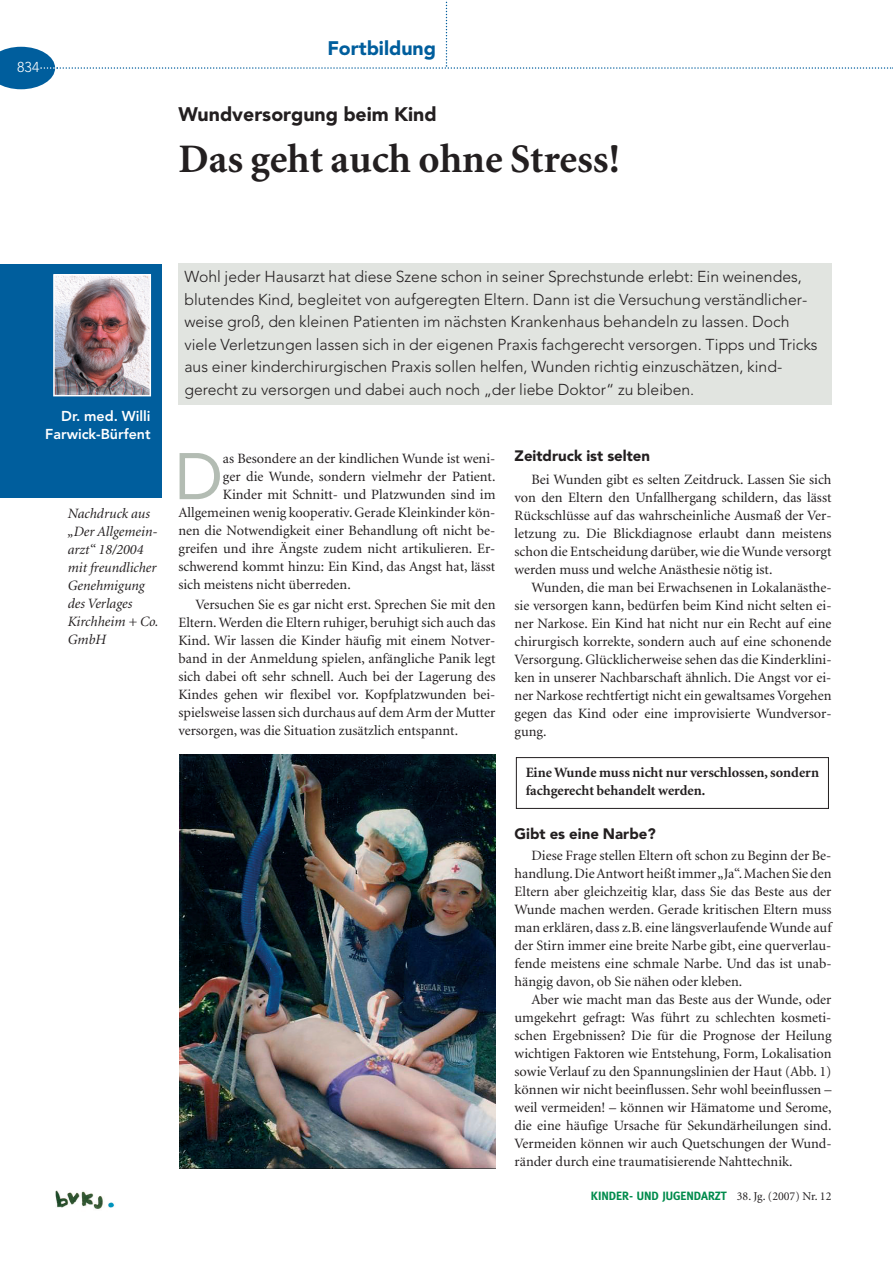
<style>
.page{position:relative;width:893px;height:1263px;background:#fff}
.page>*{position:absolute;margin:0;border:0;box-sizing:border-box;transform-origin:0 0}
.t1{font:65.1px "Avenir";color:#b3bcb3}
.t2{font:700 40.5px "Minion";color:#231f20}
.t3{font:900 19.5px "Avenir";color:#231f20}
.t4{font:900 19.5px "Avenir";color:#005e9d}
.t5{font:300 15.75px/22.5px "Avenir";color:#231f20}
.t6{font:900 15px "Avenir";color:#231f20}
.t7{font:14.25px/18px "Minion";color:#231f20;text-align:justify}
.t8{font:italic 14.25px/18px "Minion";color:#231f20}
.t9{font:700 14.25px/18px "Minion";color:#231f20}
.t10{font:800 14.25px/18px "Avenir";color:#fff;text-align:right}
.t11{font:300 14.25px "Avenir";color:#fff}
.t12{font:700 12px "Meta";color:#008b4c}
.s1{font-family:"Minion";font-weight:400;color:#231f20}
</style>
<div class="page">
<img style="left:55px;top:1191px;width:59px;height:18px">
<svg style="left:0;top:1px;width:893px;height:88px"></svg>
<div style="left:516px;top:757px;width:312px;height:52px;border:1px solid #231f20"></div>
<div style="left:178px;top:264px;width:653px;height:141px;background:#e1e4e0"></div>
<img style="left:179px;top:754px;width:316px;height:415px">
<div style="left:0;top:264px;width:161px;height:233px;background:#005e9d"></div>
<img style="left:56px;top:277px;width:92px;height:116px">
<div style="left:53px;top:274px;width:98px;height:122px;border:2px solid #fff"></div>
<p class="t11" style="left:17px;top:61px;width:24px">834</p>
<h3 class="t4" style="left:327px;top:40px;width:110px">Fortbildung</h3>
<h3 class="t3" style="left:178px;top:106px;width:260px">Wundversorgung beim Kind</h3>
<h2 class="t2" style="left:178px;top:143px;width:443px">Das geht auch ohne Stress!</h2>
<p class="t10" style="left:45px;top:409px;width:107px">Dr. med. Willi<br>Farwick-Bürfent</p>
<p class="t8" style="left:68px;top:506px;width:92px">Nachdruck aus „Der Allgemein&shy;arzt“ 18/2004 mit freundlicher<br>Genehmigung des Verlages<br>Kirchheim + Co.<br>GmbH</p>
<p class="t5" style="left:184px;top:267px;width:634px">Wohl jeder Hausarzt hat diese Szene schon in seiner Sprechstunde erlebt: Ein weinendes, blutendes Kind, begleitet von aufgeregten Eltern. Dann ist die Versuchung verständlicher&shy;weise groß, den kleinen Patienten im nächsten Krankenhaus behandeln zu lassen. Doch viele Verletzungen lassen sich in der eigenen Praxis fachgerecht versorgen. Tipps und Tricks aus einer kinderchirurgischen Praxis sollen helfen, Wunden richtig einzuschätzen, kind&shy;gerecht zu versorgen und dabei auch noch „der liebe Doktor“ zu bleiben.</p>
<h1 class="t1" style="left:175px;top:450px;width:50px">D</h1>
<p class="t7" style="left:223px;top:451px;width:274px">as Besondere an der kindlichen Wunde ist weni-</p>
<p class="t7" style="left:223px;top:469px;width:274px">ger die Wunde, sondern vielmehr der Patient.</p>
<p class="t7" style="left:223px;top:487px;width:274px">Kinder mit Schnitt- und Platzwunden sind im</p>
<p class="t7" style="left:178px;top:505px;width:318px">Allgemeinen wenig kooperativ. Gerade Kleinkinder kön-</p>
<p class="t7" style="left:178px;top:523px;width:318px">nen die Notwendigkeit einer Behandlung oft nicht be-</p>
<p class="t7" style="left:178px;top:541px;width:318px">greifen und ihre Ängste zudem nicht artikulieren. Er-</p>
<p class="t7" style="left:178px;top:559px;width:318px">schwerend kommt hinzu: Ein Kind, das Angst hat, lässt</p>
<p class="t7" style="left:178px;top:577px;width:174px">sich meistens nicht überreden.</p>
<p class="t7" style="left:178px;top:597px;width:318px;text-indent:17px">Versuchen Sie es gar nicht erst. Sprechen Sie mit den Eltern. Werden die Eltern ruhiger, beruhigt sich auch das Kind. Wir lassen die Kinder häufig mit einem Notver&shy;band in der Anmeldung spielen, anfängliche Panik legt sich dabei oft sehr schnell. Auch bei der Lagerung des Kindes gehen wir flexibel vor. Kopfplatzwunden bei&shy;spielsweise lassen sich durchaus auf dem Arm der Mutter versorgen, was die Situation zusätzlich entspannt.</p>
<p class="t6" style="left:514px;top:450px;width:137px">Zeitdruck ist selten</p>
<p class="t7" style="left:514px;top:471px;width:318px;text-indent:17px">Bei Wunden gibt es selten Zeitdruck. Lassen Sie sich von den Eltern den Unfallhergang schildern, das lässt Rückschlüsse auf das wahrscheinliche Ausmaß der Ver&shy;letzung zu. Die Blickdiagnose erlaubt dann meistens schon die Entscheidung darüber, wie die Wunde versorgt werden muss und welche Anästhesie nötig ist.</p>
<p class="t7" style="left:514px;top:580px;width:318px;text-indent:17px">Wunden, die man bei Erwachsenen in Lokalanästhe&shy;sie versorgen kann, bedürfen beim Kind nicht selten ei&shy;ner Narkose. Ein Kind hat nicht nur ein Recht auf eine chirurgisch korrekte, sondern auch auf eine schonende Versorgung. Glücklicherweise sehen das die Kinderklini&shy;ken in unserer Nachbarschaft ähnlich. Die Angst vor ei&shy;ner Narkose rechtfertigt nicht ein gewaltsames Vorgehen gegen das Kind oder eine improvisierte Wundversor&shy;gung.</p>
<p class="t9" style="left:525px;top:765px;width:295px">Eine Wunde muss nicht nur verschlossen, sondern fachgerecht behandelt werden.</p>
<p class="t6" style="left:514px;top:828px;width:143px">Gibt es eine Narbe?</p>
<p class="t7" style="left:514px;top:847px;width:318px;text-indent:17px">Diese Frage stellen Eltern oft schon zu Beginn der Be&shy;handlung.Die Antwort heißt immer „Ja“.Machen Sie den Eltern aber gleichzeitig klar, dass Sie das Beste aus der Wunde machen werden. Gerade kritischen Eltern muss man erklären, dass z.B. eine längsverlaufende Wunde auf der Stirn immer eine breite Narbe gibt, eine querverlau&shy;fende meistens eine schmale Narbe. Und das ist unab&shy;hängig davon, ob Sie nähen oder kleben.</p>
<p class="t7" style="left:514px;top:992px;width:318px;text-indent:17px">Aber wie macht man das Beste aus der Wunde, oder umgekehrt gefragt: Was führt zu schlechten kosmeti&shy;schen Ergebnissen? Die für die Prognose der Heilung wichtigen Faktoren wie Entstehung, Form, Lokalisation sowie Verlauf zu den Spannungslinien der Haut (Abb. 1) können wir nicht beeinflussen. Sehr wohl beeinflussen – weil vermeiden! – können wir Hämatome und Serome, die eine häufige Ursache für Sekundärheilungen sind.<br>Vermeiden können wir auch Quetschungen der Wund&shy;ränder durch eine traumatisierende Nahttechnik.</p>
<p class="t12" style="left:590px;top:1191px;width:242px">KINDER- UND JUGENDARZT <span class="s1">38. Jg. (2007) Nr. 12</span></p>
</div>
